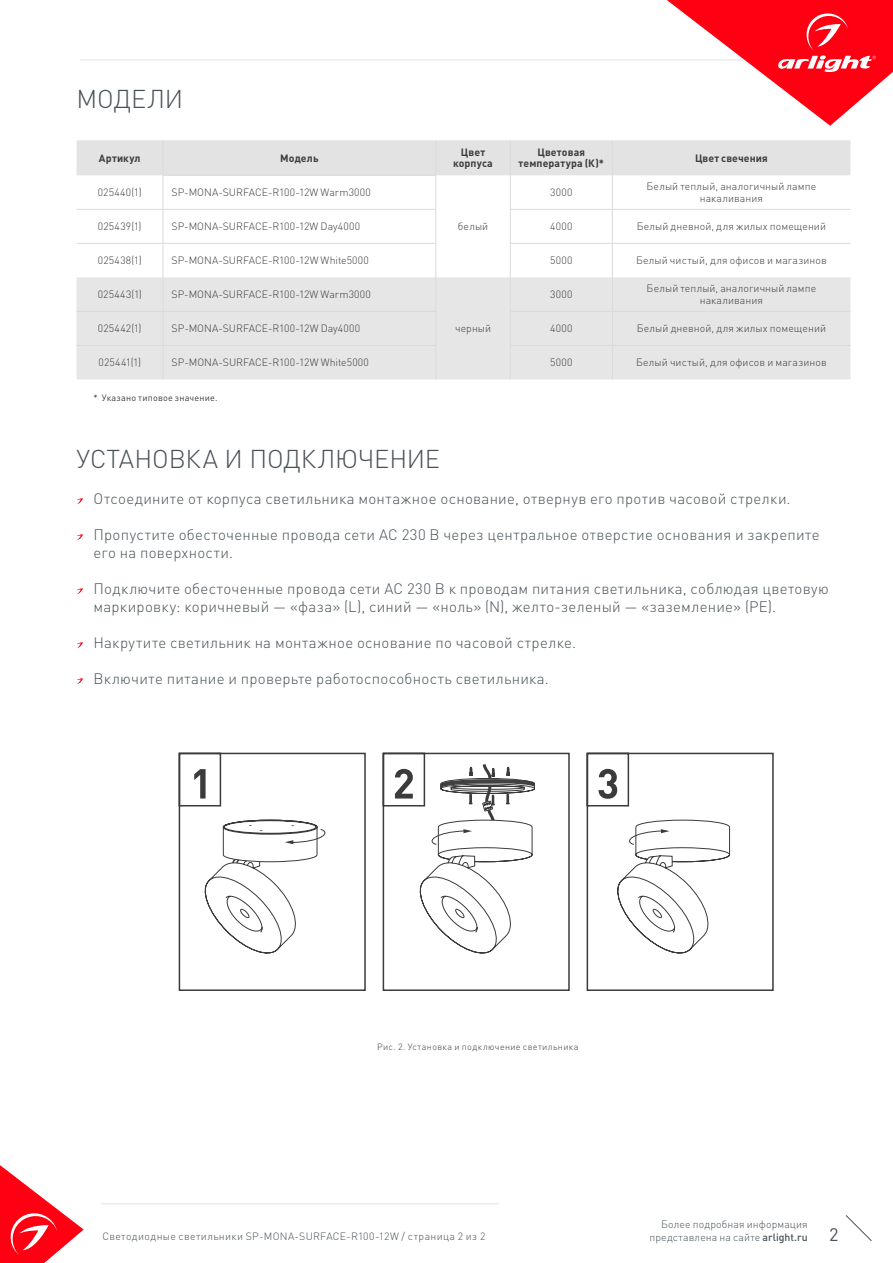
<style>
.page{position:relative;width:893px;height:1263px;background:#fff}
.page>*{position:absolute;margin:0;border:0;box-sizing:border-box;transform-origin:0 0}
.t1{font:300 25.5px "DIN Pro";letter-spacing:-.005em;color:#485156}
.t2{font:18px "DIN Pro";color:#485156}
.t3{font:300 15px/18px "DIN Pro";letter-spacing:.02em;color:#485156}
.t4{font:300 10.5px/12px "DIN Pro";letter-spacing:.01em;color:#3c3c3b;text-align:center}
.t5{font:300 10.5px/12.6px "DIN Pro";letter-spacing:.025em;color:#485156;text-align:right}
.t6{font:700 10.5px/10.5px "DIN Pro";letter-spacing:.01em;color:#3c3c3b;text-align:center}
.t7{font:300 9px "DIN Pro";letter-spacing:.04em;color:#3c3c3b}
.t8{font:9px "DIN Pro";letter-spacing:.025em;color:#3c3c3b}
.s1{font-weight:500}
</style>
<div class="page">
<hr style="left:80px;top:60px;width:664px;height:1px;background:#e3e3e3">
<svg style="left:667px;top:0;width:226px;height:126px"></svg>
<svg style="left:0;top:1165px;width:84px;height:98px"></svg>
<svg style="left:845px;top:1215px;width:27px;height:26px"></svg>
<hr style="left:101px;top:1203px;width:398px;height:1px;background:#e3e3e3">
<svg style="left:77px;top:498px;width:6px;height:6px"></svg>
<svg style="left:77px;top:534px;width:6px;height:6px"></svg>
<svg style="left:77px;top:588px;width:6px;height:6px"></svg>
<svg style="left:77px;top:642px;width:6px;height:6px"></svg>
<svg style="left:77px;top:678px;width:6px;height:6px"></svg>
<svg style="left:179px;top:752px;width:595px;height:239px"></svg>
<svg style="left:194px;top:769px;width:12px;height:29px"></svg>
<svg style="left:598px;top:769px;width:19px;height:30px"></svg>
<svg style="left:199px;top:819px;width:133px;height:139px"></svg>
<svg style="left:611px;top:819px;width:119px;height:139px"></svg>
<svg style="left:395px;top:752px;width:140px;height:206px"></svg>
<div style="left:77px;top:140px;width:773px;height:35px;background:#e3e3e3"></div>
<div style="left:77px;top:277px;width:773px;height:102px;background:#e6e6e6"></div>
<hr style="left:163px;top:140px;width:1px;height:35px;background:#dadada">
<hr style="left:435px;top:140px;width:1px;height:35px;background:#dadada">
<hr style="left:510px;top:140px;width:1px;height:35px;background:#dadada">
<hr style="left:612px;top:140px;width:1px;height:35px;background:#dadada">
<hr style="left:612px;top:175px;width:1px;height:34px;background:#dadada">
<hr style="left:612px;top:210px;width:1px;height:33px;background:#dadada">
<hr style="left:612px;top:244px;width:1px;height:33px;background:#dadada">
<hr style="left:612px;top:277px;width:1px;height:34px;background:#dadada">
<hr style="left:612px;top:312px;width:1px;height:33px;background:#dadada">
<hr style="left:612px;top:346px;width:1px;height:33px;background:#dadada">
<hr style="left:163px;top:176px;width:1px;height:33px;background:#dadada">
<hr style="left:163px;top:210px;width:1px;height:33px;background:#dadada">
<hr style="left:163px;top:244px;width:1px;height:33px;background:#dadada">
<hr style="left:163px;top:277px;width:1px;height:34px;background:#dadada">
<hr style="left:163px;top:312px;width:1px;height:33px;background:#dadada">
<hr style="left:163px;top:346px;width:1px;height:33px;background:#dadada">
<hr style="left:510px;top:175px;width:1px;height:34px;background:#dadada">
<hr style="left:510px;top:210px;width:1px;height:33px;background:#dadada">
<hr style="left:510px;top:244px;width:1px;height:33px;background:#dadada">
<hr style="left:435px;top:176px;width:1px;height:33px;background:#dadada">
<hr style="left:435px;top:210px;width:1px;height:33px;background:#dadada">
<hr style="left:435px;top:244px;width:1px;height:33px;background:#dadada">
<hr style="left:435px;top:277px;width:1px;height:34px;background:#dadada">
<hr style="left:510px;top:277px;width:1px;height:34px;background:#dadada">
<hr style="left:435px;top:312px;width:1px;height:33px;background:#dadada">
<hr style="left:510px;top:312px;width:1px;height:33px;background:#dadada">
<hr style="left:435px;top:346px;width:1px;height:33px;background:#dadada">
<hr style="left:510px;top:346px;width:1px;height:33px;background:#dadada">
<hr style="left:77px;top:209px;width:86px;height:1px;background:#dadada">
<hr style="left:510px;top:209px;width:102px;height:1px;background:#dadada">
<hr style="left:612px;top:209px;width:238px;height:1px;background:#dadada">
<hr style="left:77px;top:243px;width:86px;height:1px;background:#dadada">
<hr style="left:510px;top:243px;width:102px;height:1px;background:#dadada">
<hr style="left:612px;top:243px;width:238px;height:1px;background:#dadada">
<hr style="left:163px;top:175px;width:273px;height:1px;background:#dadada">
<hr style="left:163px;top:209px;width:273px;height:1px;background:#dadada">
<hr style="left:77px;top:311px;width:86px;height:1px;background:#dadada">
<hr style="left:163px;top:311px;width:273px;height:1px;background:#dadada">
<hr style="left:510px;top:311px;width:102px;height:1px;background:#dadada">
<hr style="left:612px;top:311px;width:238px;height:1px;background:#dadada">
<hr style="left:163px;top:243px;width:273px;height:1px;background:#dadada">
<hr style="left:77px;top:345px;width:86px;height:1px;background:#dadada">
<hr style="left:163px;top:345px;width:273px;height:1px;background:#dadada">
<hr style="left:510px;top:345px;width:102px;height:1px;background:#dadada">
<hr style="left:612px;top:345px;width:238px;height:1px;background:#dadada">
<h1 class="t1" style="left:77px;top:81px;width:108px">МОДЕЛИ</h1>
<p class="t6" style="left:99px;top:152px;width:43px">Артикул</p>
<p class="t6" style="left:280px;top:152px;width:40px">Модель</p>
<p class="t6" style="left:453px;top:147px;width:41px">Цвет корпуса</p>
<p class="t6" style="left:519px;top:147px;width:87px">Цветовая температура (К)*</p>
<p class="t6" style="left:695px;top:152px;width:74px">Цвет свечения</p>
<p class="t4" style="left:98px;top:186px;width:45px">025440(1)</p>
<p class="t4" style="left:171px;top:186px;width:201px">SP-MONA-SURFACE-R100-12W Warm3000</p>
<p class="t4" style="left:458px;top:220px;width:32px">белый</p>
<p class="t4" style="left:550px;top:186px;width:24px">3000</p>
<p class="t4" style="left:647px;top:180px;width:171px">Белый теплый, аналогичный лампе накаливания</p>
<p class="t4" style="left:98px;top:220px;width:45px">025439(1)</p>
<p class="t4" style="left:171px;top:220px;width:190px">SP-MONA-SURFACE-R100-12W Day4000</p>
<p class="t4" style="left:550px;top:220px;width:24px">4000</p>
<p class="t4" style="left:637px;top:220px;width:191px">Белый дневной, для жилых помещений</p>
<p class="t4" style="left:98px;top:254px;width:45px">025438(1)</p>
<p class="t4" style="left:171px;top:254px;width:199px">SP-MONA-SURFACE-R100-12W White5000</p>
<p class="t4" style="left:550px;top:254px;width:24px">5000</p>
<p class="t4" style="left:636px;top:254px;width:192px">Белый чистый, для офисов и магазинов</p>
<p class="t4" style="left:98px;top:288px;width:45px">025443(1)</p>
<p class="t4" style="left:171px;top:288px;width:201px">SP-MONA-SURFACE-R100-12W Warm3000</p>
<p class="t4" style="left:455px;top:322px;width:38px">черный</p>
<p class="t4" style="left:550px;top:288px;width:24px">3000</p>
<p class="t4" style="left:647px;top:282px;width:171px">Белый теплый, аналогичный лампе накаливания</p>
<p class="t4" style="left:98px;top:322px;width:45px">025442(1)</p>
<p class="t4" style="left:172px;top:322px;width:190px">SP-MONA-SURFACE-R100-12W Day4000</p>
<p class="t4" style="left:550px;top:322px;width:24px">4000</p>
<p class="t4" style="left:637px;top:322px;width:191px">Белый дневной, для жилых помещений</p>
<p class="t4" style="left:99px;top:356px;width:44px">025441(1)</p>
<p class="t4" style="left:172px;top:356px;width:199px">SP-MONA-SURFACE-R100-12W White5000</p>
<p class="t4" style="left:550px;top:356px;width:24px">5000</p>
<p class="t4" style="left:636px;top:356px;width:192px">Белый чистый, для офисов и магазинов</p>
<p class="t8" style="left:94px;top:392px;width:125px">* Указано типовое значение.</p>
<h1 class="t1" style="left:77px;top:441px;width:365px">УСТАНОВКА И ПОДКЛЮЧЕНИЕ</h1>
<h3 class="t3" style="left:94px;top:489px;width:698px">Отсоедините от корпуса светильника монтажное основание, отвернув его против часовой стрелки.</h3>
<h3 class="t3" style="left:94px;top:525px;width:727px">Пропустите обесточенные провода сети AC 230 В через центральное отверстие основания и закрепите его на поверхности.</h3>
<h3 class="t3" style="left:94px;top:579px;width:737px">Подключите обесточенные провода сети AC 230 В к проводам питания светильника, соблюдая цветовую маркировку: коричневый — «фаза» (L), синий — «ноль» (N), желто-зеленый — «заземление» (PE).</h3>
<h3 class="t3" style="left:94px;top:633px;width:484px">Накрутите светильник на монтажное основание по часовой стрелке.</h3>
<h3 class="t3" style="left:94px;top:669px;width:457px">Включите питание и проверьте работоспособность светильника.</h3>
<p class="t7" style="left:377px;top:1041px;width:203px">Рис. 2. Установка и подключение светильника</p>
<p class="t5" style="left:649px;top:1217px;width:160px">Более подробная информация представлена на сайте <span class="s1">arlight.ru</span></p>
<p class="t5" style="left:102px;top:1229px;width:385px">Светодиодные светильники SP-MONA-SURFACE-R100-12W / страница 2 из 2</p>
<h2 class="t2" style="left:829px;top:1222px;width:11px">2</h2>
</div>
